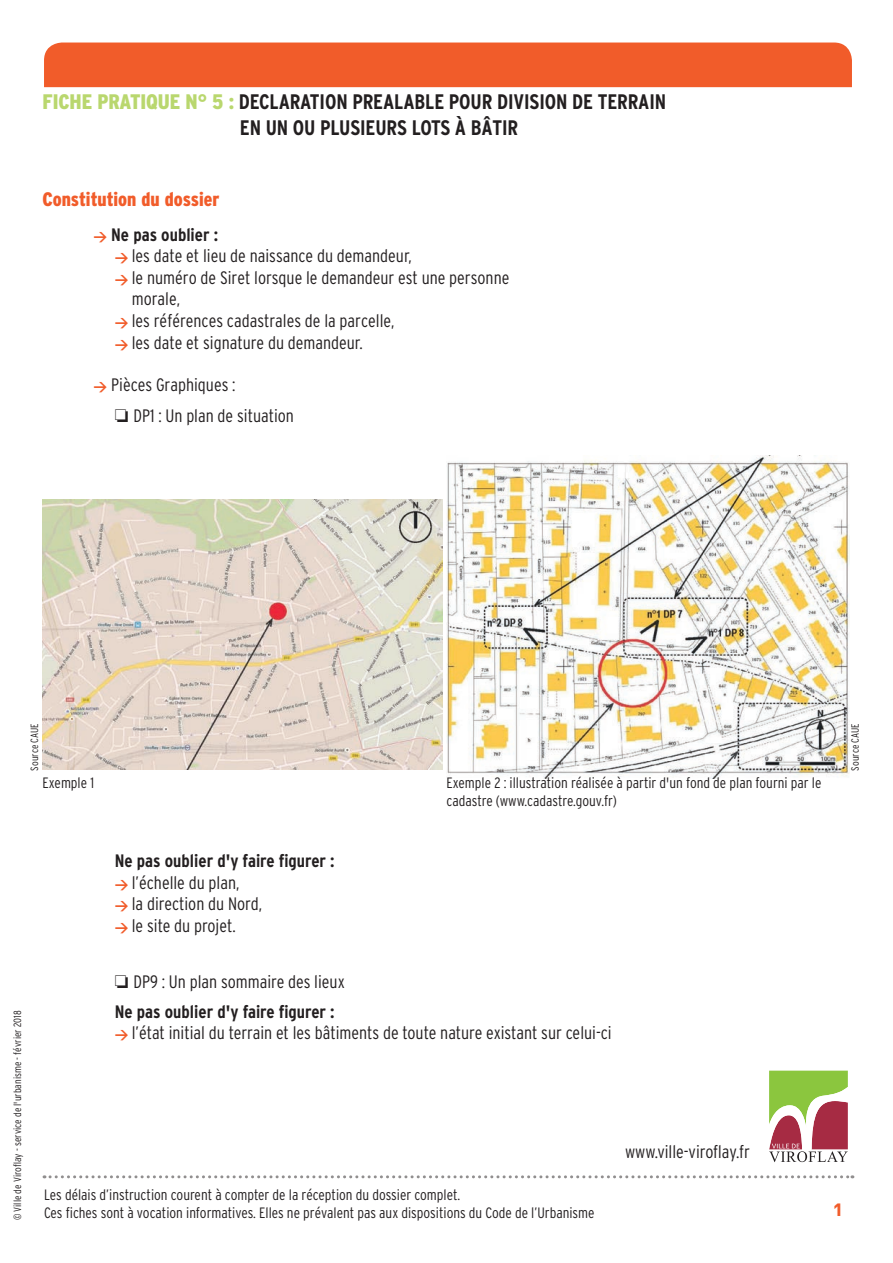
<style>
.page{position:relative;width:893px;height:1263px;background:#fff}
.page>*{position:absolute;margin:0;border:0;box-sizing:border-box;transform-origin:0 0}
.t1{font:700 condensed 21px/25.2px "Interstate";letter-spacing:-.005em;color:#231f20}
.t2{font:21px "DIN Bold Alternate";color:#f15c2a}
.t3{font:900 condensed 19.5px "Interstate";color:#f15c2a}
.t4{font:300 condensed 18px/21.6px "Interstate";color:#231f20}
.t5{font:700 condensed 18px/30.2px "Interstate";color:#231f20}
.t6{font:300 condensed 15px/18px "Interstate";color:#231f20}
.t7{font:300 condensed 10.5px "Interstate";color:#231f20}
.s1{font-weight:900;color:#b9d76e}
.s2{font-family:"DIN";font-stretch:normal;font-size:13.5px;color:#f15c2a}
.s3{font-family:"DIN";font-weight:700;font-stretch:normal;font-size:13.5px;color:#f15c2a}
.s4{font-weight:700}
.s5{font-weight:300}
</style>
<div class="page">
<div style="left:44px;top:43px;width:808px;height:44px;background:#f15c2a"></div>
<svg style="left:44px;top:1175px;width:809px;height:3px"></svg>
<img style="left:43px;top:500px;width:399px;height:270px">
<img style="left:447px;top:455px;width:402px;height:323px">
<div style="left:768px;top:1069px;width:81px;height:96px;background:linear-gradient(to right,#fff,#fff)"></div>
<svg style="left:769px;top:1071px;width:79px;height:91px"></svg>
<p class="t1" style="left:240px;top:89px;width:428px;text-indent:-197px"><span class="s1">FICHE PRATIQUE N° 5 :</span> DECLARATION PREALABLE POUR DIVISION DE TERRAIN<br>EN UN OU PLUSIEURS LOTS À BÂTIR</p>
<p class="t3" style="left:43px;top:189px;width:179px">Constitution du dossier</p>
<p class="t5" style="left:94px;top:219px;width:126px"><span class="s2">&gt;</span> Ne pas oublier :</p>
<p class="t4" style="left:115px;top:245px;width:298px"><span class="s3">&gt;</span> les date et lieu de naissance du demandeur,</p>
<p class="t4" style="left:115px;top:266px;width:396px"><span class="s3">&gt;</span> le numéro de Siret lorsque le demandeur est une personne</p>
<p class="t4" style="left:132px;top:288px;width:50px">morale,</p>
<p class="t4" style="left:115px;top:310px;width:281px"><span class="s3">&gt;</span> les références cadastrales de la parcelle,</p>
<p class="t4" style="left:115px;top:331px;width:249px"><span class="s3">&gt;</span> les date et signature du demandeur.</p>
<p class="t4" style="left:115px;top:370px;width:181px;line-height:30.2px;text-indent:-21px"><span class="s3">&gt;</span> Pièces Graphiques :<br>❏ DP1 : Un plan de situation</p>
<p class="t7" style="left:29px;top:770px;width:49px;rotate:-90deg">Source CAUE</p>
<p class="t7" style="left:849px;top:770px;width:49px;rotate:-90deg">Source CAUE</p>
<p class="t7" style="left:12px;top:1220px;width:211px;rotate:-90deg">© Ville de Viroflay - service de l'urbanisme - février 2018</p>
<p class="t6" style="left:43px;top:774px;width:53px">Exemple 1</p>
<p class="t6" style="left:446px;top:774px;width:376px">Exemple 2 : illustration réalisée à partir d'un fond de plan fourni par le cadastre (www.cadastre.gouv.fr)</p>
<p class="t4" style="left:115px;top:850px;width:221px"><span class="s4">Ne pas oublier d'y faire figurer : </span><span class="s3">&gt;</span> l’échelle du plan,<br><span class="s3">&gt;</span> la direction du Nord,<br><span class="s3">&gt;</span> le site du projet.</p>
<p class="t5" style="left:115px;top:966px;width:231px">❏ <span class="s5">DP9 : Un plan sommaire des lieux<br></span>Ne pas oublier d'y faire figurer :</p>
<p class="t4" style="left:115px;top:1022px;width:498px"><span class="s3">&gt;</span> l’état initial du terrain et les bâtiments de toute nature existant sur celui-ci</p>
<p class="t6" style="left:44px;top:1185px;width:552px">Les délais d’instruction courent à compter de la réception du dossier complet.<br>Ces fiches sont à vocation informatives. Elles ne prévalent pas aux dispositions du Code de l’Urbanisme</p>
<p class="t4" style="left:625px;top:1141px;width:126px">www.ville-viroflay.fr</p>
<p class="t2" style="left:833px;top:1195px;width:11px">1</p>
</div>
